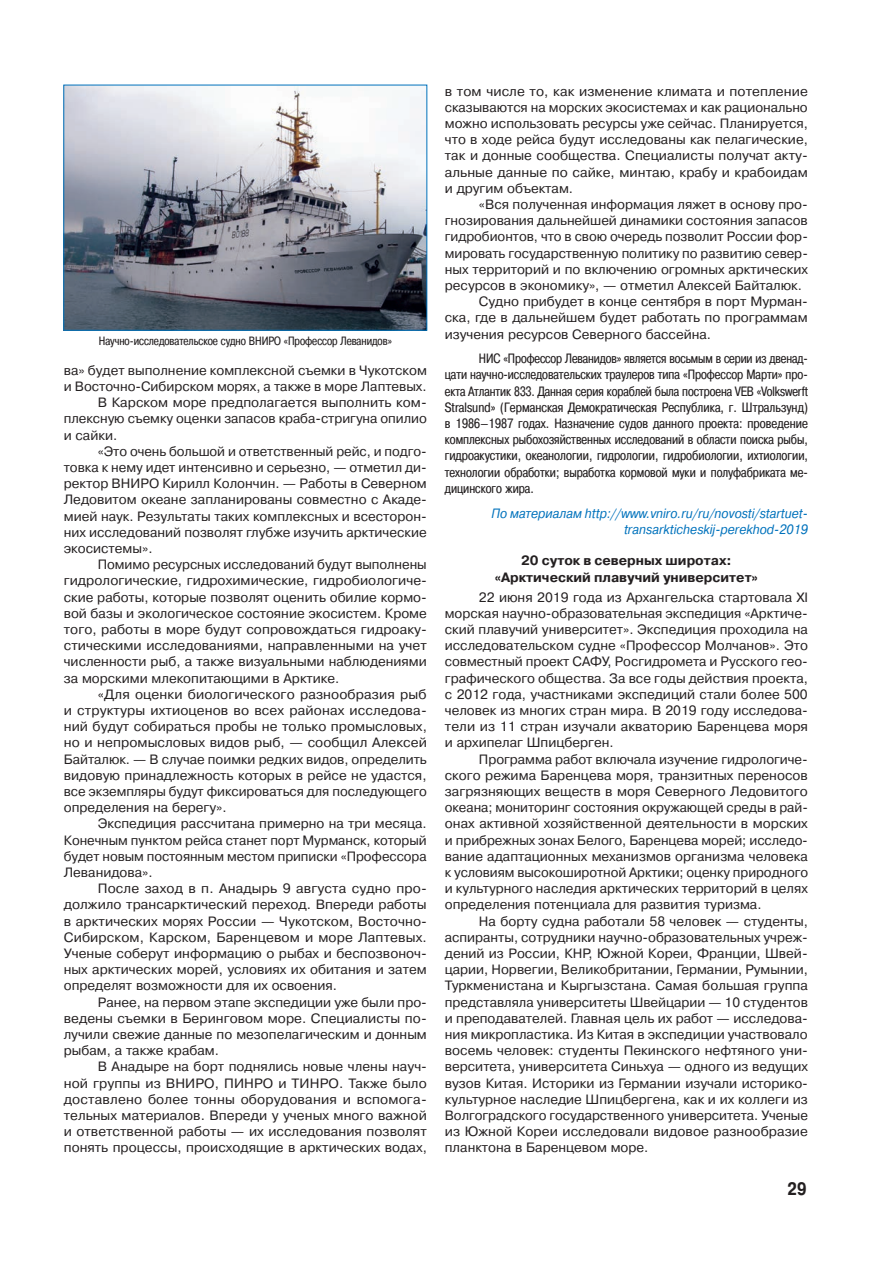
<style>
.page{position:relative;width:893px;height:1263px;background:#fff}
.page>*{position:absolute;margin:0;border:0;box-sizing:border-box;transform-origin:0 0}
.t1{font:700 18px "Pragmatica Cond C";color:#231f20}
.Основной_текст{font:13.5px/16.2px "Pragmatica C";color:#231f20;text-align:justify}
.Основной_текст-2{font:13.5px/16.2px "Pragmatica Cond C";color:#231f20;text-align:justify}
.Автор{font:italic 13.5px/16.2px "Pragmatica C";color:#0072bc;text-align:right;scale:.9 1}
.Заголовок_9_строчные{font:700 13.5px/16.2px "Pragmatica C";color:#231f20;text-align:center}
.Подрисуночная{font:12px "Pragmatica Cond C";color:#231f20}
</style>
<div class="page">
<img style="left:65px;top:87px;width:360px;height:242px">
<div style="left:63px;top:85px;width:364px;height:246px;border:1px solid #0072bc"></div>
<p class="Подрисуночная" style="left:99px;top:334px;width:295px">Научно-исследовательское судно ВНИРО «Профессор Леванидов»</p>
<p class="Основной_текст" style="left:64px;top:362px;width:365px">ва» будет выполнение комплексной съемки в Чукотском и Восточно-Сибирском морях, а также в море Лаптевых.</p>
<p class="Основной_текст" style="left:64px;top:394px;width:365px;text-indent:34px">В Карском море предполагается выполнить ком&shy;плексную съемку оценки запасов краба-стригуна опилио и сайки.</p>
<p class="Основной_текст" style="left:64px;top:443px;width:365px;text-indent:34px">«Это очень большой и ответственный рейс, и подго&shy;товка к нему идет интенсивно и серьезно, — отметил ди&shy;ректор ВНИРО Кирилл Колончин. — Работы в Северном Ледовитом океане запланированы совместно с Акаде&shy;мией наук. Результаты таких комплексных и всесторон&shy;них исследований позволят глубже изучить арктические экосистемы».</p>
<p class="Основной_текст" style="left:64px;top:556px;width:365px;text-indent:34px">Помимо ресурсных исследований будут выполнены гидрологические, гидрохимические, гидробиологиче&shy;ские работы, которые позволят оценить обилие кормо&shy;вой базы и экологическое состояние экосистем. Кроме того, работы в море будут сопровождаться гидроаку&shy;стическими исследованиями, направленными на учет численности рыб, а также визуальными наблюдениями за морскими млекопитающими в Арктике.</p>
<p class="Основной_текст" style="left:64px;top:686px;width:365px;text-indent:34px">«Для оценки биологического разнообразия рыб и структуры ихтиоценов во всех районах исследова&shy;ний будут собираться пробы не только промысловых, но и непромысловых видов рыб, — сообщил Алексей Байталюк. — В случае поимки редких видов, определить видовую принадлежность которых в рейсе не удастся, все экземпляры будут фиксироваться для последующего определения на берегу».</p>
<p class="Основной_текст" style="left:64px;top:816px;width:365px;text-indent:34px">Экспедиция рассчитана примерно на три месяца.<br>Конечным пунктом рейса станет порт Мурманск, который будет новым постоянным местом приписки «Профессора Леванидова».</p>
<p class="Основной_текст" style="left:64px;top:880px;width:365px;text-indent:34px">После заход в п. Анадырь 9 августа судно про&shy;должило трансарктический переход. Впереди работы в арктических морях России — Чукотском, Восточно-Сибирском, Карском, Баренцевом и море Лаптевых.<br>Ученые соберут информацию о рыбах и беспозвоноч&shy;ных арктических морей, условиях их обитания и затем определят возможности для их освоения.</p>
<p class="Основной_текст" style="left:64px;top:994px;width:365px;text-indent:34px">Ранее, на первом этапе экспедиции уже были про&shy;ведены съемки в Беринговом море. Специалисты по&shy;лучили свежие данные по мезопелагическим и донным рыбам, а также крабам.</p>
<p class="Основной_текст" style="left:64px;top:1059px;width:365px;text-indent:34px">В Анадыре на борт поднялись новые члены науч&shy;ной группы из ВНИРО, ПИНРО и ТИНРО. Также было доставлено более тонны оборудования и вспомога&shy;тельных материалов. Впереди у ученых много важной и ответственной работы — их исследования позволят понять процессы, происходящие в арктических водах,</p>
<p class="Основной_текст" style="left:445px;top:83px;width:365px">в том числе то, как изменение климата и потепление сказываются на морских экосистемах и как рационально можно использовать ресурсы уже сейчас. Планируется, что в ходе рейса будут исследованы как пелагические, так и донные сообщества. Специалисты получат акту&shy;альные данные по сайке, минтаю, крабу и крабоидам и другим объектам.</p>
<p class="Основной_текст" style="left:445px;top:196px;width:365px;text-indent:34px">«Вся полученная информация ляжет в основу про&shy;гнозирования дальнейшей динамики состояния запасов гидробионтов, что в свою очередь позволит России фор&shy;мировать государственную политику по развитию север&shy;ных территорий и по включению огромных арктических ресурсов в экономику», — отметил Алексей Байталюк.</p>
<p class="Основной_текст" style="left:445px;top:293px;width:365px;text-indent:34px">Судно прибудет в конце сентября в порт Мурман&shy;ска, где в дальнейшем будет работать по программам изучения ресурсов Северного бассейна.</p>
<p class="Основной_текст-2" style="left:445px;top:350px;width:365px;text-indent:34px">НИС «Профессор Леванидов» является восьмым в серии из двенад&shy;цати научно-исследовательских траулеров типа «Профессор Марти» про&shy;екта Атлантик 833. Данная серия кораблей была построена VEB «Volkswerft Stralsund» (Германская Демократическая Республика, г. Штральзунд) в 1986–1987 годах. Назначение судов данного проекта: проведение комплексных рыбохозяйственных исследований в области поиска рыбы, гидроакустики, океанологии, гидрологии, гидробиологии, ихтиологии, технологии обработки; выработка кормовой муки и полуфабриката ме&shy;дицинского жира.</p>
<p class="Автор" style="left:492px;top:505px;width:353px">По материалам http://www.vniro.ru/ru/novosti/startuet&shy;transarkticheskij-perekhod-2019</p>
<p class="Заголовок_9_строчные" style="left:495px;top:553px;width:265px">20 суток в северных широтах: «Арктический плавучий университет»</p>
<p class="Основной_текст" style="left:445px;top:589px;width:365px;text-indent:34px">22 июня 2019 года из Архангельска стартовала XI морская научно-образовательная экспедиция «Арктиче&shy;ский плавучий университет». Экспедиция проходила на исследовательском судне «Профессор Молчанов». Это совместный проект САФУ, Росгидромета и Русского гео&shy;графического общества. За все годы действия проекта, с 2012 года, участниками экспедиций стали более 500 человек из многих стран мира. В 2019 году исследова&shy;тели из 11 стран изучали акваторию Баренцева моря и архипелаг Шпицберген.</p>
<p class="Основной_текст" style="left:445px;top:751px;width:365px;text-indent:34px">Программа работ включала изучение гидрологиче&shy;ского режима Баренцева моря, транзитных переносов загрязняющих веществ в моря Северного Ледовитого океана; мониторинг состояния окружающей среды в рай&shy;онах активной хозяйственной деятельности в морских и прибрежных зонах Белого, Баренцева морей; исследо&shy;вание адаптационных механизмов организма человека к условиям высокоширотной Арктики; оценку природного и культурного наследия арктических территорий в целях определения потенциала для развития туризма.</p>
<p class="Основной_текст" style="left:445px;top:913px;width:365px;text-indent:34px">На борту судна работали 58 человек — студенты, аспиранты, сотрудники научно-образовательных учреж&shy;дений из России, КНР, Южной Кореи, Франции, Швей&shy;царии, Норвегии, Великобритании, Германии, Румынии, Туркменистана и Кыргызстана. Самая большая группа представляла университеты Швейцарии — 10 студентов и преподавателей. Главная цель их работ — исследова&shy;ния микропластика. Из Китая в экспедиции участвовало восемь человек: студенты Пекинского нефтяного уни&shy;верситета, университета Синьхуа — одного из ведущих вузов Китая. Историки из Германии изучали историко&shy;культурное наследие Шпицбергена, как и их коллеги из Волгоградского государственного университета. Ученые из Южной Кореи исследовали видовое разнообразие планктона в Баренцевом море.</p>
<h1 class="t1" style="left:788px;top:1178px;width:20px">29</h1>
</div>
